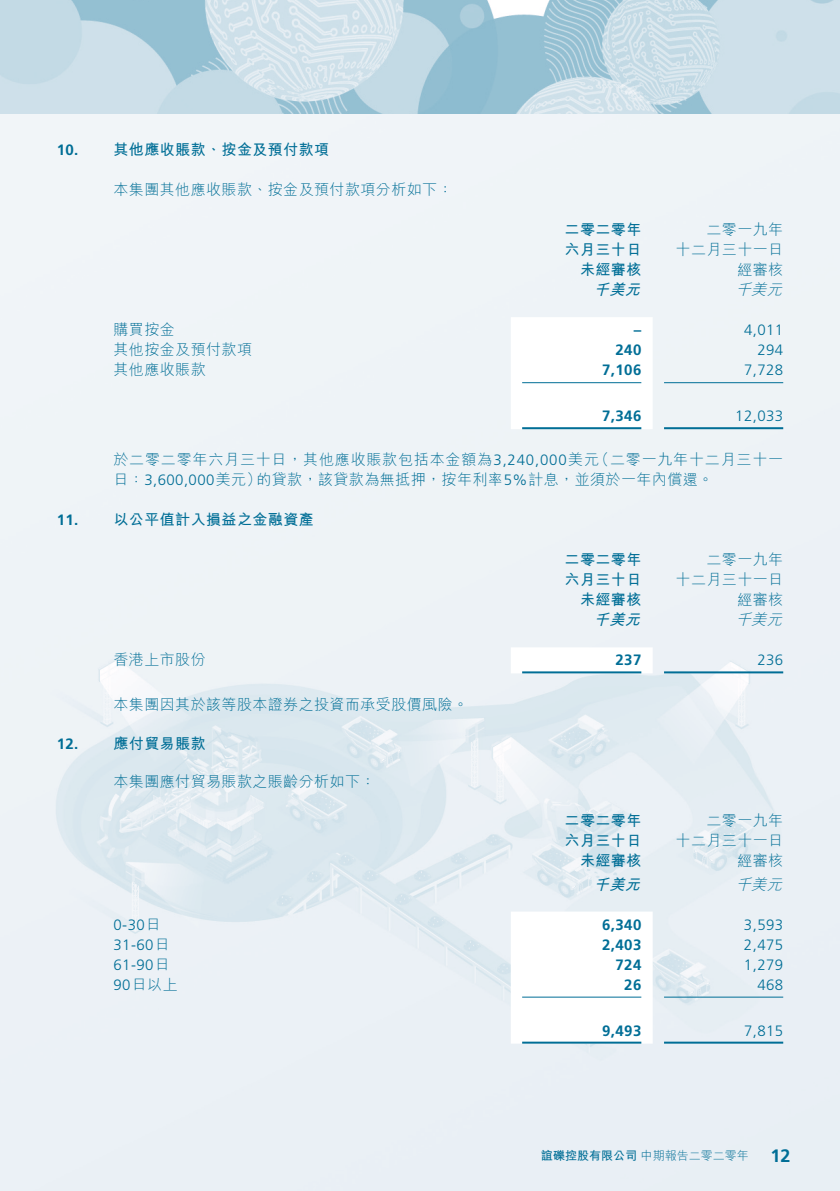
<style>
.page{position:relative;width:840px;height:1191px;background:#fff}
.page>*{position:absolute;margin:0;border:0;box-sizing:border-box;transform-origin:0 0}
.t1{font:300 15px/20px "M Hei HK";letter-spacing:.03em;color:#006e96;text-align:right}
.t2{font:300 15px/20px "M Hei HK";letter-spacing:.055em;color:#006e96}
.t3{font:700 15px/20px "M Hei HK";letter-spacing:.03em;color:#006e96}
.t4{font:300 15px "Frutiger LT Std";letter-spacing:.03em;color:#006e96}
.t5{font:700 15px "Frutiger LT Std";letter-spacing:.03em;color:#006e96}
.t6{font:italic 700 15px "M Hei HK";color:#006e96}
.t7{font:italic 300 15px "M Hei HK";color:#006e96}
.t8{font:300 12px "M Hei HK";color:#006e96}
.s1{font-family:"Frutiger LT Std"}
.s2{font-family:"M Hei HK"}
.s3{font-weight:700}
.s4{font-family:"Frutiger LT Std";font-weight:700;font-size:18px}
</style>
<div class="page">
<img style="left:0;top:113px;width:839px;height:1078px">
<img style="left:0;top:0;width:839px;height:113px">
<svg style="left:510px;top:317px;width:142px;height:112px"></svg>
<hr style="left:522px;top:382px;width:119px;height:1px;background:#006e96">
<hr style="left:663px;top:382px;width:119px;height:1px;background:#006e96">
<hr style="left:522px;top:427px;width:119px;height:2px;background:#006e96">
<hr style="left:663px;top:427px;width:119px;height:2px;background:#006e96">
<svg style="left:510px;top:647px;width:142px;height:26px"></svg>
<hr style="left:522px;top:671px;width:119px;height:2px;background:#006e96">
<hr style="left:663px;top:671px;width:119px;height:2px;background:#006e96">
<svg style="left:510px;top:911px;width:142px;height:132px"></svg>
<hr style="left:522px;top:996px;width:119px;height:1px;background:#006e96">
<hr style="left:663px;top:996px;width:119px;height:1px;background:#006e96">
<hr style="left:522px;top:1041px;width:119px;height:2px;background:#006e96">
<hr style="left:663px;top:1041px;width:119px;height:2px;background:#006e96">
<p class="t3" style="left:57px;top:138px;width:274px"><span class="s1">10.</span> 其他應收賬款、按金及預付款項</p>
<p class="t1" style="left:113px;top:179px;width:340px">本集團其他應收賬款、按金及預付款項分析如下：</p>
<p class="t3" style="left:564px;top:218px;width:78px">二零二零年六月三十日</p>
<p class="t1" style="left:675px;top:219px;width:109px">二零一九年<br>十二月三十一日</p>
<p class="t3" style="left:579px;top:258px;width:63px">未經審核</p>
<p class="t1" style="left:737px;top:259px;width:47px">經審核</p>
<p class="t6" style="left:593px;top:279px;width:52px">千美元</p>
<p class="t7" style="left:735px;top:282px;width:51px">千美元</p>
<p class="t1" style="left:113px;top:319px;width:63px">購買按金</p>
<p class="t5" style="left:633px;top:321px;width:9px">–</p>
<p class="t4" style="left:743px;top:321px;width:41px">4,011</p>
<p class="t1" style="left:113px;top:339px;width:140px">其他按金及預付款項</p>
<p class="t5" style="left:615px;top:341px;width:27px">240</p>
<p class="t4" style="left:757px;top:341px;width:27px">294</p>
<p class="t1" style="left:113px;top:359px;width:94px">其他應收賬款</p>
<p class="t5" style="left:601px;top:361px;width:41px">7,106</p>
<p class="t4" style="left:743px;top:361px;width:41px">7,728</p>
<p class="t5" style="left:601px;top:407px;width:41px">7,346</p>
<p class="t4" style="left:734px;top:407px;width:49px">12,033</p>
<p class="t2" style="left:113px;top:450px;width:670px">於二零二零年六月三十日，其他應收賬款包括本金額為<span class="s1">3,240,000</span>美元（二零一九年十二月三十一日：<span class="s1">3,600,000</span>美元）的貸款，該貸款為無抵押，按年利率<span class="s1">5%</span>計息，並須於一年內償還。</p>
<p class="t3" style="left:57px;top:508px;width:258px"><span class="s1">11.</span> 以公平值計入損益之金融資產</p>
<p class="t3" style="left:564px;top:548px;width:78px">二零二零年六月三十日</p>
<p class="t1" style="left:675px;top:550px;width:109px">二零一九年<br>十二月三十一日</p>
<p class="t3" style="left:579px;top:588px;width:63px">未經審核</p>
<p class="t1" style="left:737px;top:590px;width:47px">經審核</p>
<p class="t6" style="left:593px;top:609px;width:52px">千美元</p>
<p class="t7" style="left:735px;top:612px;width:51px">千美元</p>
<p class="t1" style="left:113px;top:650px;width:94px">香港上市股份</p>
<p class="t5" style="left:615px;top:651px;width:27px">237</p>
<p class="t4" style="left:757px;top:652px;width:27px">236</p>
<p class="t1" style="left:113px;top:694px;width:356px">本集團因其於該等股本證券之投資而承受股價風險。</p>
<p class="t3" style="left:57px;top:732px;width:150px"><span class="s1">12.</span> 應付貿易賬款</p>
<p class="t1" style="left:113px;top:771px;width:263px">本集團應付貿易賬款之賬齡分析如下：</p>
<p class="t3" style="left:564px;top:809px;width:78px">二零二零年六月三十日</p>
<p class="t1" style="left:675px;top:810px;width:109px">二零一九年<br>十二月三十一日</p>
<p class="t3" style="left:579px;top:849px;width:63px">未經審核</p>
<p class="t1" style="left:737px;top:850px;width:47px">經審核</p>
<p class="t6" style="left:593px;top:873px;width:52px">千美元</p>
<p class="t7" style="left:735px;top:876px;width:51px">千美元</p>
<p class="t4" style="left:113px;top:916px;width:49px">0-30<span class="s2">日</span></p>
<p class="t5" style="left:601px;top:915px;width:41px">6,340</p>
<p class="t4" style="left:743px;top:916px;width:41px">3,593</p>
<p class="t4" style="left:113px;top:936px;width:58px">31-60<span class="s2">日</span></p>
<p class="t5" style="left:601px;top:935px;width:41px">2,403</p>
<p class="t4" style="left:743px;top:936px;width:41px">2,475</p>
<p class="t4" style="left:113px;top:956px;width:58px">61-90<span class="s2">日</span></p>
<p class="t5" style="left:615px;top:955px;width:27px">724</p>
<p class="t4" style="left:743px;top:956px;width:41px">1,279</p>
<p class="t1" style="left:113px;top:974px;width:66px"><span class="s1">90</span>日以上</p>
<p class="t5" style="left:624px;top:975px;width:19px">26</p>
<p class="t4" style="left:757px;top:976px;width:27px">468</p>
<p class="t5" style="left:601px;top:1021px;width:41px">9,493</p>
<p class="t4" style="left:743px;top:1022px;width:41px">7,815</p>
<p class="t8" style="left:540px;top:1149px;width:251px"><span class="s3">誼礫控股有限公司</span>中期報告二零二零年 <span class="s4">12</span></p>
</div>
